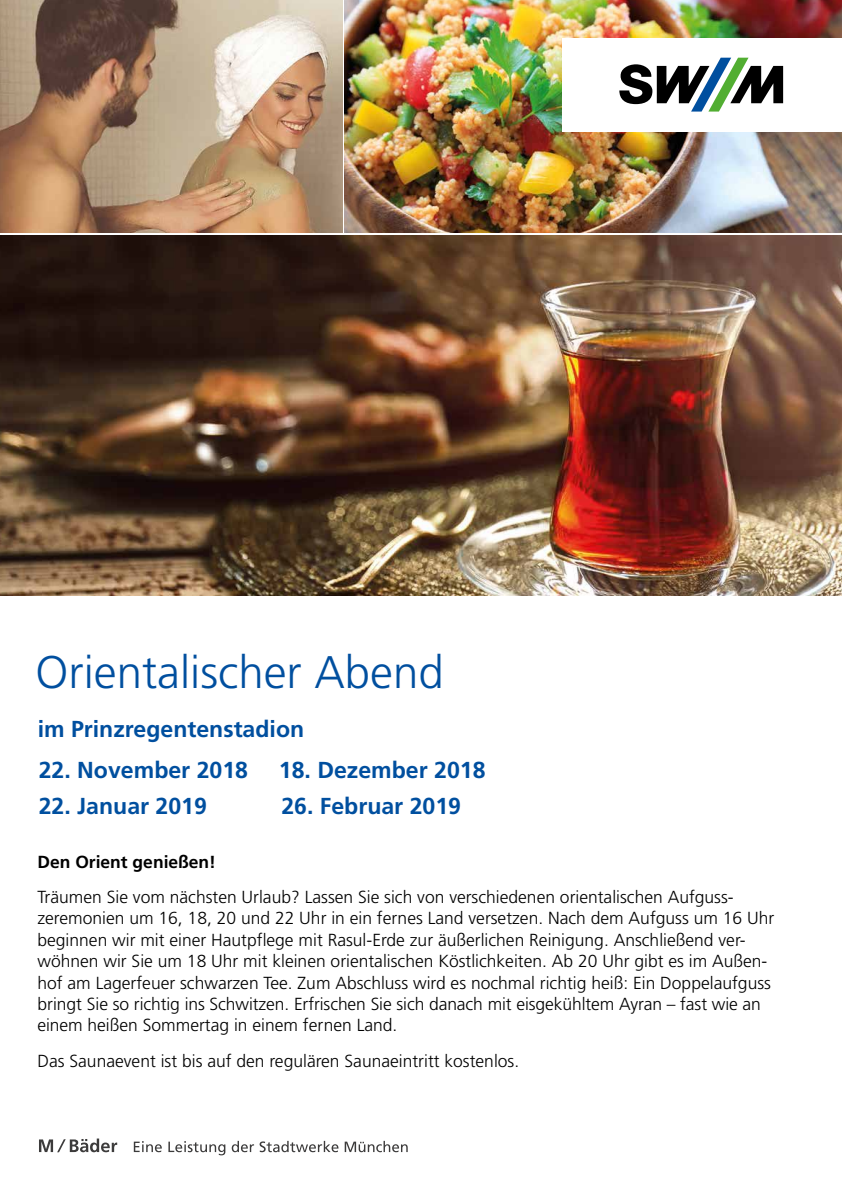
<style>
.page{position:relative;width:842px;height:1191px;background:#fff}
.page>*{position:absolute;margin:0;border:0;box-sizing:border-box;transform-origin:0 0}
.t1{font:300 45.6px "Frutiger LT";color:#004f9f}
.t2{font:700 23.1px "Frutiger LT";color:#004f9f}
.t3{font:300 17.5px/21.4px "Frutiger LT";color:#000}
.t4{font:700 17.5px "Frutiger LT";color:#000}
</style>
<div class="page">
<img style="left:0;top:0;width:342px;height:233px">
<img style="left:345px;top:0;width:497px;height:233px">
<img style="left:0;top:235px;width:842px;height:360px">
<div style="left:562px;top:38px;width:280px;height:93px;background:#fff"></div>
<svg style="left:619px;top:58px;width:164px;height:54px"></svg>
<svg style="left:39px;top:1138px;width:369px;height:17px"></svg>
<h1 class="t1" style="left:36px;top:646px;width:410px">Orientalischer Abend</h1>
<h2 class="t2" style="left:38px;top:715px;width:268px">im Prinzregentenstadion</h2>
<h2 class="t2" style="left:39px;top:756px;width:211px">22. November 2018</h2>
<h2 class="t2" style="left:279px;top:756px;width:208px">18. Dezember 2018</h2>
<h2 class="t2" style="left:39px;top:792px;width:170px">22. Januar 2019</h2>
<h2 class="t2" style="left:281px;top:792px;width:181px">26. Februar 2019</h2>
<p class="t4" style="left:37px;top:851px;width:180px">Den Orient genießen!</p>
<p class="t3" style="left:37px;top:886px;width:738px">Träumen Sie vom nächsten Urlaub? Lassen Sie sich von verschiedenen orientalischen Aufguss&shy;zeremonien um 16, 18, 20 und 22 Uhr in ein fernes Land versetzen. Nach dem Aufguss um 16 Uhr beginnen wir mit einer Hautpflege mit Rasul-Erde zur äußerlichen Reinigung. Anschließend ver&shy;wöhnen wir Sie um 18 Uhr mit kleinen orientalischen Köstlichkeiten. Ab 20 Uhr gibt es im Außen&shy;hof am Lagerfeuer schwarzen Tee. Zum Abschluss wird es nochmal richtig heiß: Ein Doppelaufguss bringt Sie so richtig ins Schwitzen. Erfrischen Sie sich danach mit eisgekühltem Ayran – fast wie an einem heißen Sommertag in einem fernen Land.</p>
<p class="t3" style="left:37px;top:1050px;width:483px">Das Saunaevent ist bis auf den regulären Saunaeintritt kostenlos.</p>
</div>
